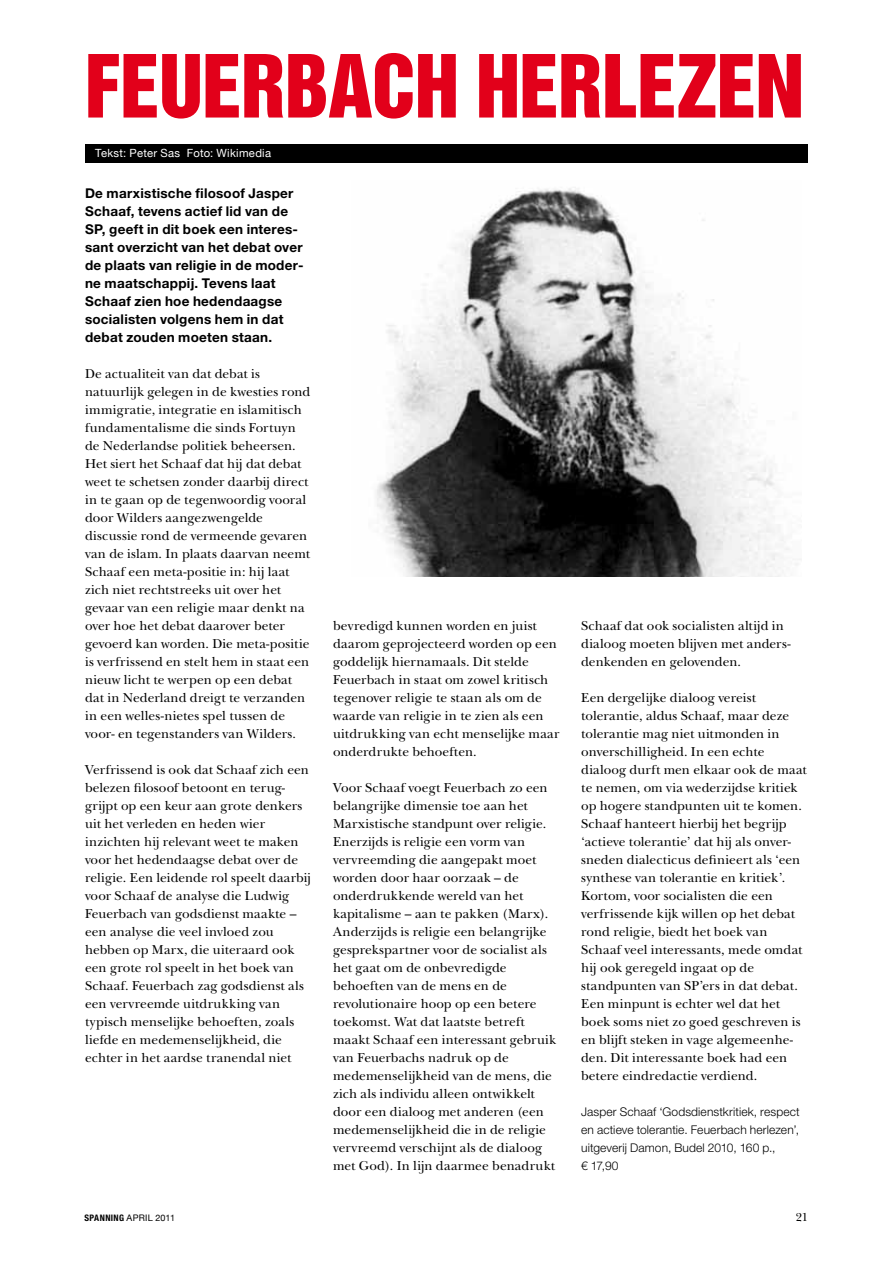
<style>
.page{position:relative;width:893px;height:1263px;background:#fff}
.page>*{position:absolute;margin:0;border:0;box-sizing:border-box;transform-origin:0 0}
.t1{font:79.5px "Helvetica Inserat LT Std";letter-spacing:-.01em;color:#e2001a}
.t2{font:13.5px/18px "New Baskerville Std";letter-spacing:.005em;color:#000}
.t3{font:700 13.5px/18px "Helvetica Neue LT Std";letter-spacing:.02em;color:#000}
.t4{font:300 12px/18px "Helvetica Neue LT Std";letter-spacing:.01em;color:#000}
.t5{font:12px "New Baskerville Std";color:#000}
.t6{font:11.25px "Helvetica Neue";letter-spacing:.025em;color:#fff}
.t7{font:9px "Helvetica Neue";letter-spacing:.02em;color:#000}
.s1{font-family:"Helvetica Neue LT Std";font-weight:700;font-stretch:condensed}
</style>
<div class="page">
<div style="left:85px;top:144px;width:723px;height:18px;background:#000"></div>
<img style="left:376px;top:187px;width:425px;height:389px">
<h1 class="t1" style="left:85px;top:39px;width:720px">FEUERBACH HERLEZEN</h1>
<p class="t6" style="left:95px;top:146px;width:177px">Tekst: Peter Sas Foto: Wikimedia</p>
<p class="t3" style="left:85px;top:184px;width:220px">De marxistische filosoof Jasper<br>Schaaf, tevens actief lid van de<br>SP, geeft in dit boek een interes&shy;sant overzicht van het debat over de plaats van religie in de moder&shy;ne maatschappij. Tevens laat<br>Schaaf zien hoe hedendaagse socialisten volgens hem in dat debat zouden moeten staan.</p>
<p class="t2" style="left:85px;top:365px;width:227px">De actualiteit van dat debat is natuurlijk gelegen in de kwesties rond immigratie, integratie en islamitisch fundamentalisme die sinds Fortuyn de Nederlandse politiek beheersen.<br>Het siert het Schaaf dat hij dat debat weet te schetsen zonder daarbij direct in te gaan op de tegenwoordig vooral door Wilders aangezwengelde discussie rond de vermeende gevaren van de islam. In plaats daarvan neemt Schaaf een meta-positie in: hij laat zich niet rechtstreeks uit over het gevaar van een religie maar denkt na over hoe het debat daarover beter gevoerd kan worden. Die meta-positie is verfrissend en stelt hem in staat een nieuw licht te werpen op een debat dat in Nederland dreigt te verzanden in een welles-nietes spel tussen de voor- en tegenstanders van Wilders.</p>
<p class="t2" style="left:85px;top:761px;width:228px">Verfrissend is ook dat Schaaf zich een belezen filosoof betoont en terug&shy;grijpt op een keur aan grote denkers uit het verleden en heden wier inzichten hij relevant weet te maken voor het hedendaagse debat over de religie. Een leidende rol speelt daarbij voor Schaaf de analyse die Ludwig Feuerbach van godsdienst maakte – een analyse die veel invloed zou hebben op Marx, die uiteraard ook een grote rol speelt in het boek van Schaaf. Feuerbach zag godsdienst als een vervreemde uitdrukking van typisch menselijke behoeften, zoals liefde en medemenselijkheid, die echter in het aardse tranendal niet</p>
<p class="t2" style="left:333px;top:617px;width:228px">bevredigd kunnen worden en juist daarom geprojecteerd worden op een goddelijk hiernamaals. Dit stelde Feuerbach in staat om zowel kritisch tegenover religie te staan als om de waarde van religie in te zien als een uitdrukking van echt menselijke maar onderdrukte behoeften.</p>
<p class="t2" style="left:333px;top:779px;width:225px">Voor Schaaf voegt Feuerbach zo een belangrijke dimensie toe aan het Marxistische standpunt over religie.<br>Enerzijds is religie een vorm van vervreemding die aangepakt moet worden door haar oorzaak – de onderdrukkende wereld van het kapitalisme – aan te pakken (Marx).<br>Anderzijds is religie een belangrijke gesprekspartner voor de socialist als het gaat om de onbevredigde behoeften van de mens en de revolutionaire hoop op een betere toekomst. Wat dat laatste betreft maakt Schaaf een interessant gebruik van Feuerbachs nadruk op de medemenselijkheid van de mens, die zich als individu alleen ontwikkelt door een dialoog met anderen (een medemenselijkheid die in de religie vervreemd verschijnt als de dialoog met God). In lijn daarmee benadrukt</p>
<p class="t2" style="left:581px;top:616px;width:211px">Schaaf dat ook socialisten altijd in dialoog moeten blijven met anders&shy;denkenden en gelovenden.</p>
<p class="t2" style="left:581px;top:688px;width:227px">Een dergelijke dialoog vereist tolerantie, aldus Schaaf, maar deze tolerantie mag niet uitmonden in onverschilligheid. In een echte dialoog durft men elkaar ook de maat te nemen, om via wederzijdse kritiek op hogere standpunten uit te komen.<br>Schaaf hanteert hierbij het begrijp ‘actieve tolerantie’ dat hij als onver&shy;sneden dialecticus definieert als ‘een synthese van tolerantie en kritiek’.<br>Kortom, voor socialisten die een verfrissende kijk willen op het debat rond religie, biedt het boek van Schaaf veel interessants, mede omdat hij ook geregeld ingaat op de standpunten van SP’ers in dat debat.<br>Een minpunt is echter wel dat het boek soms niet zo goed geschreven is en blijft steken in vage algemeenhe&shy;den. Dit interessante boek had een betere eindredactie verdiend.</p>
<p class="t4" style="left:581px;top:1102px;width:220px">Jasper Schaaf ‘Godsdienstkritiek, respect en actieve tolerantie. Feuerbach herlezen’, uitgeverij Damon, Budel 2010, 160 p.,<br>€ 17,90</p>
<p class="t7" style="left:84px;top:1212px;width:92px"><span class="s1">SPANNING</span> april 2011</p>
<p class="t5" style="left:796px;top:1210px;width:14px">21</p>
</div>
